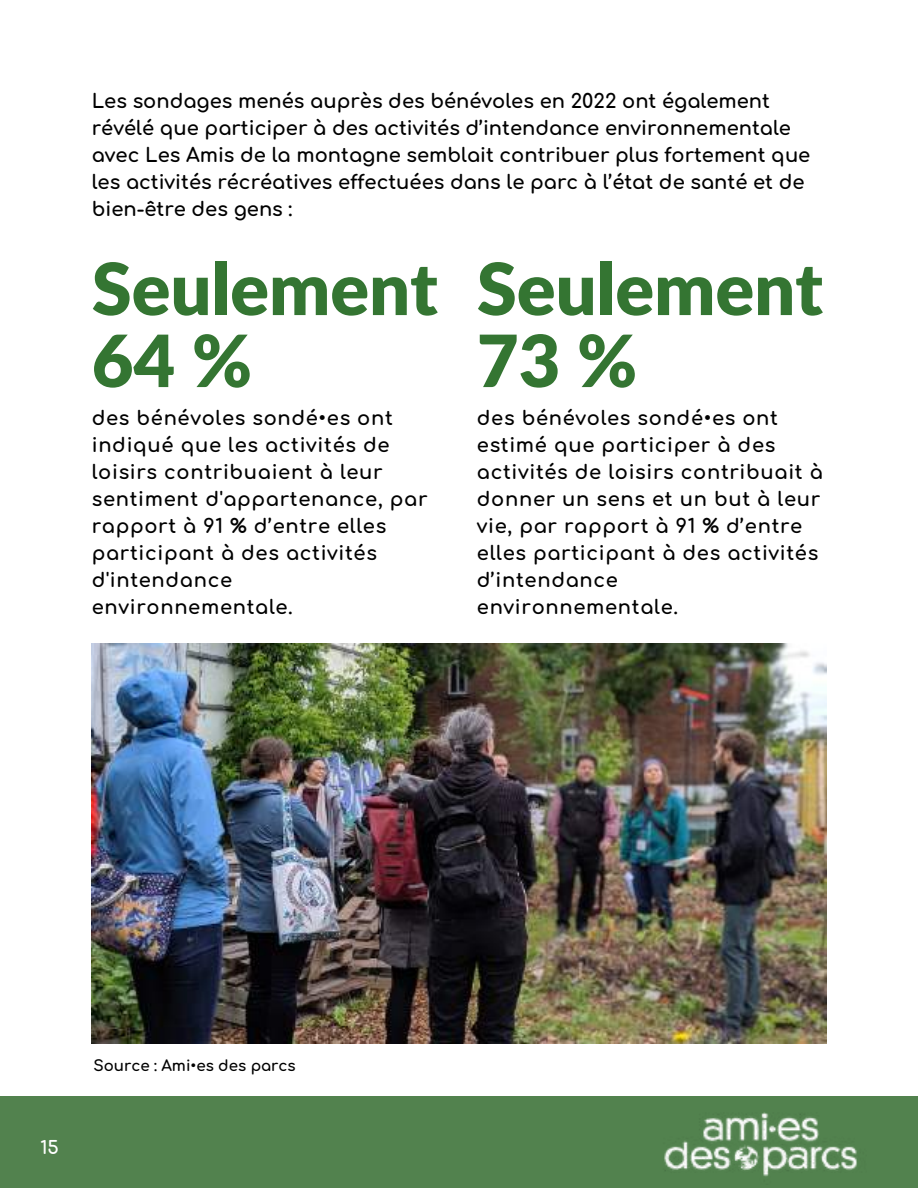
<style>
.page{position:relative;width:918px;height:1188px;background:#fff}
.page>*{position:absolute;margin:0;border:0;box-sizing:border-box;transform-origin:0 0}
.t1{font:900 72px/72px "Lato Latin";color:#347532}
.t2{font:700 19.5px/27px "Comfortaa";letter-spacing:.035em;color:#000}
.t3{font:700 19.5px/27px "Comfortaa";color:#000}
.t4{font:700 18px "Comfortaa";color:#fff}
.t5{font:700 15px "Comfortaa";color:#000}
</style>
<div class="page">
<div style="left:0;top:1096px;width:918px;height:92px;background:#52824e"></div>
<img style="left:92px;top:643px;width:734px;height:401px">
<p class="t3" style="left:92px;top:88px;width:720px">Les sondages menés auprès des bénévoles en 2022 ont également révélé que participer à des activités d’intendance environnementale avec Les Amis de la montagne semblait contribuer plus fortement que les activités récréatives effectuées dans le parc à l’état de santé et de bien-être des gens :</p>
<h1 class="t1" style="left:92px;top:257px;width:348px">Seulement<br>64 %</h1>
<p class="t2" style="left:92px;top:405px;width:337px">des bénévoles sondé•es ont indiqué que les activités de loisirs contribuaient à leur sentiment d'appartenance, par rapport à 91 % d’entre elles participant à des activités d'intendance environnementale.</p>
<h1 class="t1" style="left:477px;top:257px;width:348px">Seulement<br>73 %</h1>
<p class="t2" style="left:477px;top:405px;width:347px">des bénévoles sondé•es ont estimé que participer à des activités de loisirs contribuait à donner un sens et un but à leur vie, par rapport à 91 % d’entre elles participant à des activités d’intendance environnementale.</p>
<p class="t4" style="left:37px;top:1138px;width:9px">1</p>
<p class="t4" style="left:40px;top:1138px;width:20px">15</p>
<p class="t5" style="left:93px;top:1058px;width:204px">Source : Ami•es des parcs</p>
</div>
